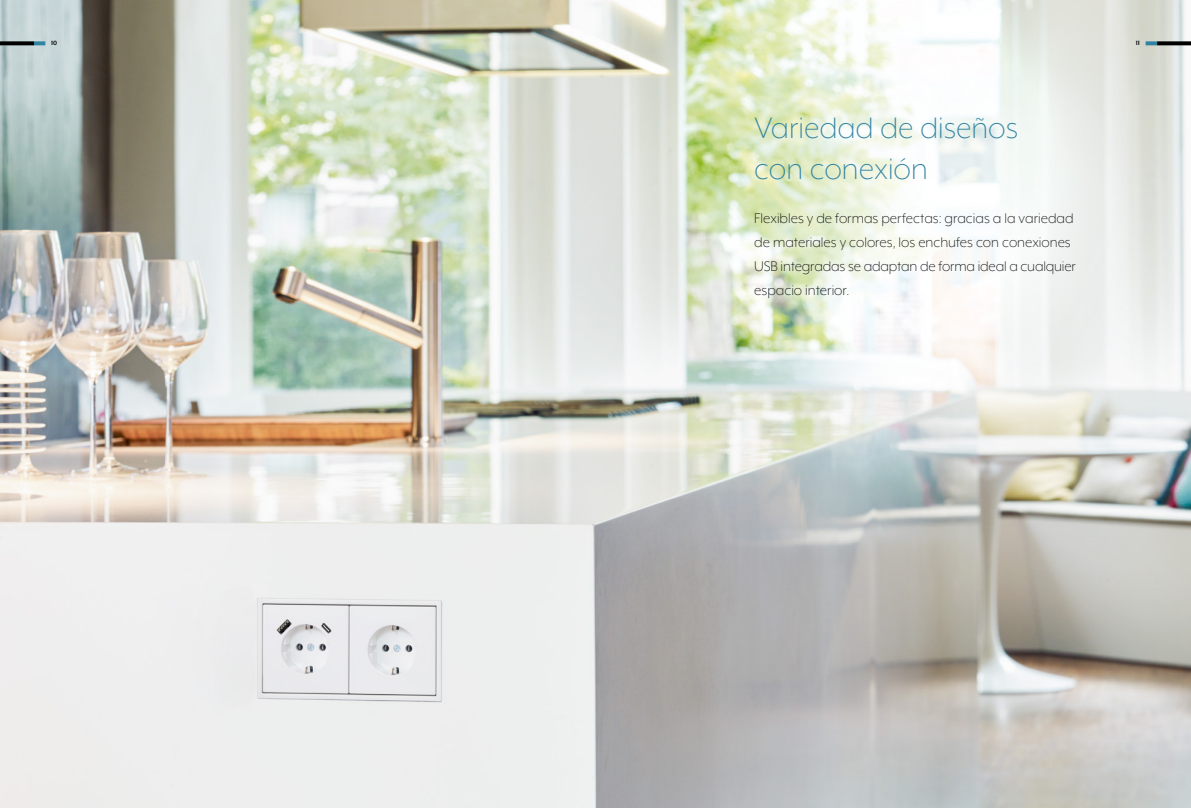
<style>
.page{position:relative;width:1191px;height:808px;background:#fff}
.page>*{position:absolute;margin:0;border:0;box-sizing:border-box;transform-origin:0 0}
.t1{font:300 34px/40.8px "Mr Eaves XL Mod OT";color:#3083a1}
.t2{font:300 16px/24px "Mr Eaves XL Mod OT";color:#000}
.t3{font:700 7px "Mr Eaves XL Mod OT";color:#000}
</style>
<div class="page">
<img style="left:0;top:0;width:1191px;height:808px">
<svg style="left:1145px;top:41px;width:12px;height:4px"></svg>
<svg style="left:34px;top:41px;width:11px;height:4px"></svg>
<svg style="left:1157px;top:41px;width:34px;height:4px"></svg>
<svg style="left:0;top:41px;width:34px;height:4px"></svg>
<p class="t3" style="left:51px;top:40px;width:8px">10</p>
<p class="t3" style="left:1135px;top:40px;width:6px">11</p>
<h1 class="t1" style="left:754px;top:107px;width:265px">Variedad de diseños con conexión</h1>
<p class="t2" style="left:754px;top:206px;width:323px">Flexibles y de formas perfectas: gracias a la variedad de materiales y colores, los enchufes con conexiones USB integradas se adaptan de forma ideal a cualquier espacio interior.</p>
</div>
